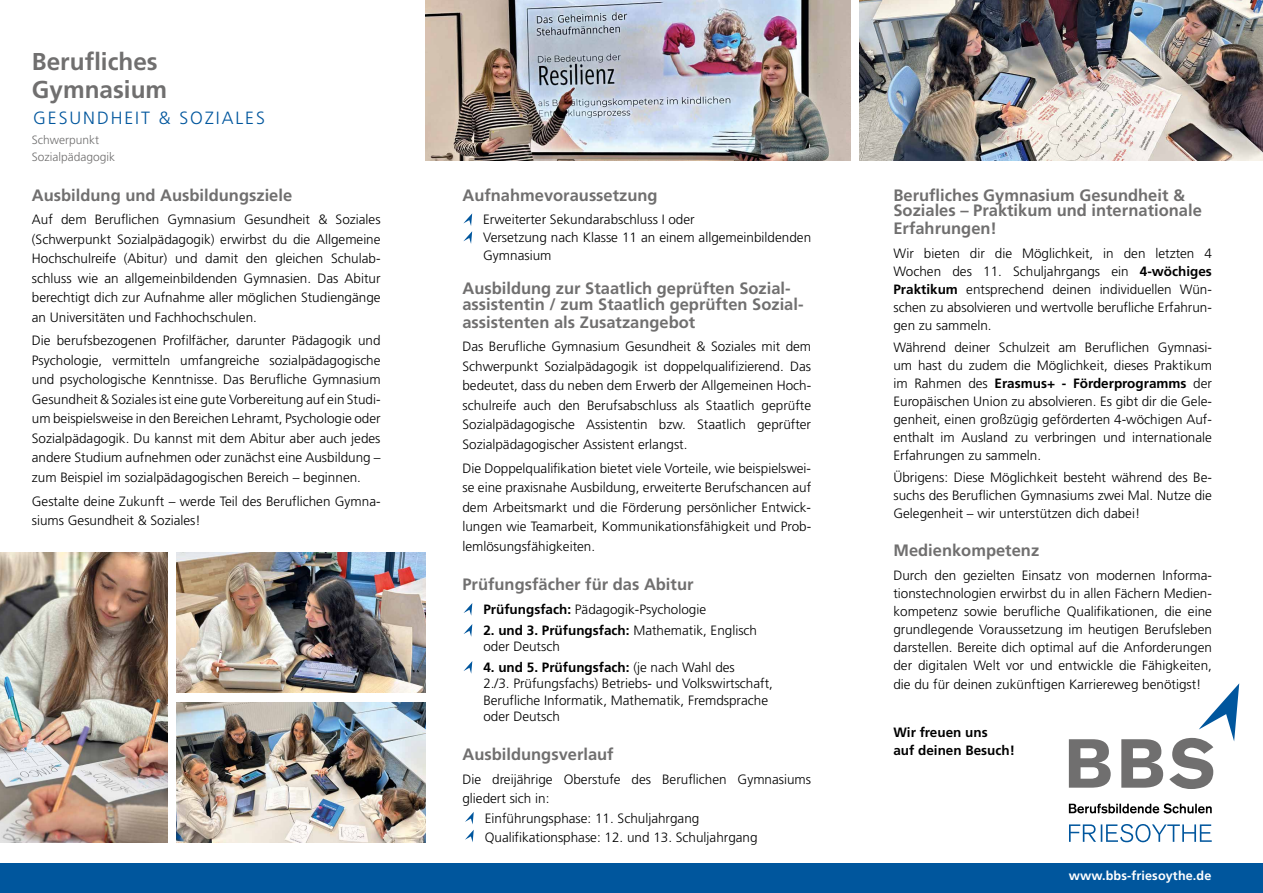
<style>
.page{position:relative;width:1263px;height:893px;background:#fff}
.page>*{position:absolute;margin:0;border:0;box-sizing:border-box;transform-origin:0 0}
.t1{font:700 24.3px/28.3px "Frutiger LT Pro";color:#706f6f}
.t2{font:300 17.7px "Frutiger LT Pro";letter-spacing:.11em;color:#00569d}
.t3{font:700 16.5px/15.6px "Frutiger LT Pro";color:#706f6f}
.t4{font:300 13.5px/19.5px "Frutiger LT Pro";color:#000;text-align:justify}
.t5{font:700 13.5px/18px "Frutiger LT Pro";color:#000}
.t6{font:700 12.6px "Frutiger LT Pro";letter-spacing:.01em;color:#fff}
.t7{font:300 12px/16.5px "Frutiger LT Pro";color:#706f6f}
.s1{font-weight:700}
</style>
<div class="page">
<img style="left:860px;top:0;width:403px;height:161px">
<div style="left:0;top:863px;width:1263px;height:30px;background:#00569d"></div>
<img style="left:425px;top:0;width:425px;height:161px">
<svg style="left:1069px;top:824px;width:143px;height:18px"></svg>
<svg style="left:1069px;top:803px;width:143px;height:10px"></svg>
<svg style="left:1069px;top:683px;width:170px;height:106px"></svg>
<svg style="left:463px;top:213px;width:9px;height:31px"></svg>
<svg style="left:463px;top:603px;width:9px;height:13px"></svg>
<svg style="left:463px;top:624px;width:9px;height:13px"></svg>
<svg style="left:463px;top:661px;width:9px;height:13px"></svg>
<svg style="left:465px;top:812px;width:9px;height:12px"></svg>
<svg style="left:465px;top:830px;width:9px;height:12px"></svg>
<img style="left:0;top:552px;width:167px;height:290px">
<img style="left:176px;top:552px;width:249px;height:140px">
<img style="left:176px;top:702px;width:249px;height:140px">
<h1 class="t1" style="left:32px;top:47px;width:137px">Berufliches<br>Gymnasium</h1>
<p class="t7" style="left:32px;top:132px;width:85px">Schwerpunkt<br>Sozialpädagogik</p>
<p class="t3" style="left:32px;top:187px;width:262px">Ausbildung und Ausbildungsziele</p>
<p class="t4" style="left:32px;top:210px;width:350px">Auf dem Beruflichen Gymnasium Gesundheit &amp; Soziales (Schwerpunkt Sozialpädagogik) erwirbst du die Allgemeine Hochschulreife (Abitur) und damit den gleichen Schulab&shy;schluss wie an allgemeinbildenden Gymnasien. Das Abitur berechtigt dich zur Aufnahme aller möglichen Studiengänge an Universitäten und Fachhochschulen.</p>
<p class="t4" style="left:32px;top:331px;width:350px">Die berufsbezogenen Profilfächer, darunter Pädagogik und Psychologie, vermitteln umfangreiche sozialpädagogische und psychologische Kenntnisse. Das Berufliche Gymnasium Gesundheit &amp; Soziales ist eine gute Vorbereitung auf ein Studi&shy;um beispielsweise in den Bereichen Lehramt, Psychologie oder Sozialpädagogik. Du kannst mit dem Abitur aber auch jedes andere Studium aufnehmen oder zunächst eine Ausbildung – zum Beispiel im sozialpädagogischen Bereich – beginnen.</p>
<p class="t4" style="left:32px;top:491px;width:349px">Gestalte deine Zukunft – werde Teil des Beruflichen Gymna‑ siums Gesundheit &amp; Soziales!</p>
<h2 class="t2" style="left:33px;top:107px;width:233px">GESUNDHEIT &amp; SOZIALES</h2>
<p class="t3" style="left:462px;top:187px;width:197px">Aufnahmevoraussetzung</p>
<p class="t4" style="left:483px;top:211px;width:329px;line-height:18px;text-align:left">Erweiterter Sekundarabschluss I oder<br>Versetzung nach Klasse 11 an einem allgemeinbildenden<br>Gymnasium</p>
<p class="t3" style="left:462px;top:280px;width:343px">Ausbildung zur Staatlich geprüften Sozial&shy;assistentin / zum Staatlich geprüften Sozial-</p>
<p class="t3" style="left:462px;top:314px;width:234px">assistenten als Zusatzangebot</p>
<p class="t4" style="left:462px;top:337px;width:350px">Das Berufliche Gymnasium Gesundheit &amp; Soziales mit dem Schwerpunkt Sozialpädagogik ist doppelqualifizierend. Das bedeutet, dass du neben dem Erwerb der Allgemeinen Hoch&shy;schulreife auch den Berufsabschluss als Staatlich geprüfte Sozialpädagogische Assistentin bzw. Staatlich geprüfter Sozialpädagogischer Assistent erlangst.</p>
<p class="t4" style="left:462px;top:458px;width:350px">Die Doppelqualifikation bietet viele Vorteile, wie beispielswei&shy;se eine praxisnahe Ausbildung, erweiterte Berufschancen auf dem Arbeitsmarkt und die Förderung persönlicher Entwick&shy;lungen wie Teamarbeit, Kommunikationsfähigkeit und Prob&shy;lemlösungsfähigkeiten.</p>
<p class="t3" style="left:462px;top:576px;width:233px">Prüfungsfächer für das Abitur</p>
<p class="t4" style="left:483px;top:599px;width:224px"><span class="s1">Prüfungsfach:</span> Pädagogik-Psychologie</p>
<p class="t4" style="left:483px;top:622px;width:275px;line-height:16.5px"><span class="s1">2. und 3. Prüfungsfach:</span> Mathematik, Englisch oder Deutsch</p>
<p class="t4" style="left:483px;top:659px;width:291px;line-height:16.5px;text-align:left"><span class="s1">4. und 5. Prüfungsfach:</span> (je nach Wahl des<br>2./3. Prüfungsfachs) Betriebs- und Volkswirtschaft, Berufliche Informatik, Mathematik, Fremdsprache oder Deutsch</p>
<p class="t3" style="left:462px;top:746px;width:153px">Ausbildungsverlauf</p>
<p class="t4" style="left:462px;top:769px;width:350px">Die dreijährige Oberstufe des Beruflichen Gymnasiums</p>
<p class="t4" style="left:462px;top:789px;width:89px">gliedert sich in:</p>
<p class="t4" style="left:485px;top:808px;width:216px">Einführungsphase: 11. Schuljahrgang</p>
<p class="t4" style="left:485px;top:828px;width:274px">Qualifikationsphase: 12. und 13. Schuljahrgang</p>
<p class="t3" style="left:893px;top:187px;width:310px">Berufliches Gymnasium Gesundheit &amp;<br>Soziales – Praktikum und internationale</p>
<p class="t3" style="left:893px;top:221px;width:105px">Erfahrungen!</p>
<p class="t4" style="left:893px;top:244px;width:320px;line-height:18px">Wir bieten dir die Möglichkeit, in den letzten 4<br>Wochen des 11. Schuljahrgangs ein <span class="s1">4-wöchiges Praktikum</span> entsprechend deinen individuellen Wün&shy;schen zu absolvieren und wertvolle berufliche Erfahrun&shy;gen zu sammeln.</p>
<p class="t4" style="left:893px;top:339px;width:320px;line-height:18px">Während deiner Schulzeit am Beruflichen Gymnasi&shy;um hast du zudem die Möglichkeit, dieses Praktikum im Rahmen des <span class="s1">Erasmus+ - Förderprogramms</span> der Europäischen Union zu absolvieren. Es gibt dir die Gele&shy;genheit, einen großzügig geförderten 4-wöchigen Auf&shy;enthalt im Ausland zu verbringen und internationale Erfahrungen zu sammeln.</p>
<p class="t4" style="left:893px;top:469px;width:320px;line-height:18px">Übrigens: Diese Möglichkeit besteht während des Be&shy;suchs des Beruflichen Gymnasiums zwei Mal. Nutze die Gelegenheit – wir unterstützen dich dabei!</p>
<p class="t3" style="left:893px;top:542px;width:147px">Medienkompetenz</p>
<p class="t4" style="left:893px;top:566px;width:320px;line-height:18px">Durch den gezielten Einsatz von modernen Informa‑ tionstechnologien erwirbst du in allen Fächern Medien&shy;kompetenz sowie berufliche Qualifikationen, die eine grundlegende Voraussetzung im heutigen Berufsleben darstellen. Bereite dich optimal auf die Anforderungen der digitalen Welt vor und entwickle die Fähigkeiten,</p>
<p class="t4" style="left:893px;top:675px;width:310px">die du für deinen zukünftigen Karriereweg benötigst!</p>
<p class="t5" style="left:893px;top:723px;width:123px">Wir freuen uns<br>auf deinen Besuch!</p>
<p class="t6" style="left:1069px;top:868px;width:144px">www.bbs-friesoythe.de</p>
</div>
